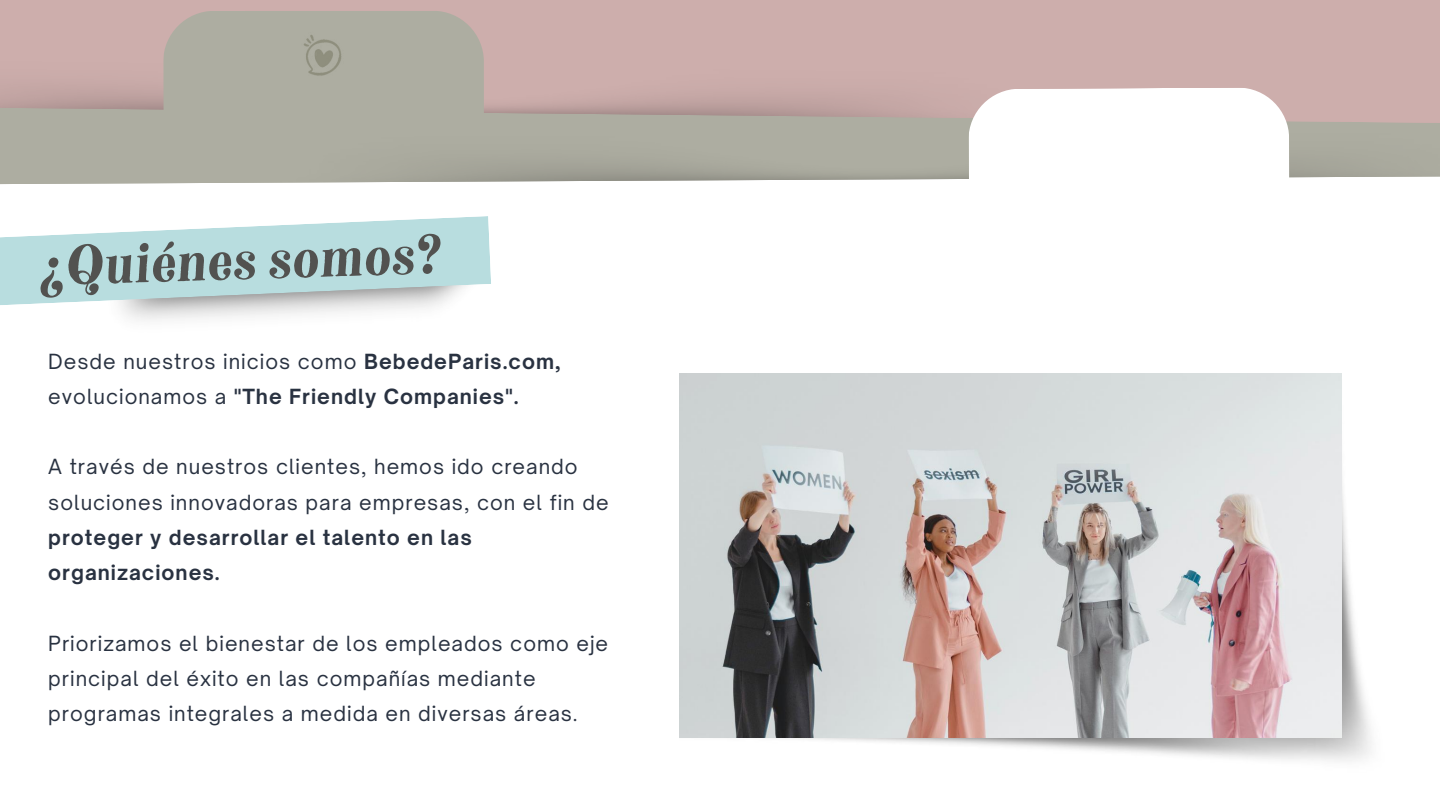
<style>
.page{position:relative;width:1440px;height:810px;background:#cdaeac}
.page>*{position:absolute;margin:0;border:0;box-sizing:border-box;transform-origin:0 0}
.t1{font:italic 49px "Neato Serif";color:#525250}
.t2{font:20px/35.2px "Open Sauce One";letter-spacing:.05em;color:#293241}
.t3{font:700 20px/35.2px "Open Sauce One";letter-spacing:.05em;color:#293241}
.s1{font-weight:400}
</style>
<div class="page">
<div style="left:163px;top:11px;width:321px;height:174px;background:#adada1;border-radius:51px"></div>
<svg style="left:0;top:107px;width:1440px;height:69px;fill:#adada1"></svg>
<img style="left:253px;top:125px;width:1187px;height:51px">
<div style="left:0;top:176px;width:1440px;height:634px;background:#fff"></div>
<div style="left:968px;top:88px;width:322px;height:175px;background:#fff"></div>
<img style="left:680px;top:373px;width:707px;height:399px">
<img style="left:679px;top:373px;width:662px;height:365px">
<img style="left:304px;top:35px;width:38px;height:41px">
<img style="left:98px;top:267px;width:397px;height:78px">
<svg style="left:0;top:216px;width:491px;height:90px"></svg>
<h1 class="t1" style="left:39px;top:233px;width:402px;rotate:-2deg">¿Quiénes somos?</h1>
<p class="t3" style="left:48px;top:343px;width:514px"><span class="s1">Desde nuestros inicios como</span> BebedeParis.com, <span class="s1">evolucionamos a</span> "The Friendly Companies".</p>
<p class="t2" style="left:48px;top:449px;width:562px">A través de nuestros clientes, hemos ido creando soluciones innovadoras para empresas, con el fin de</p>
<p class="t3" style="left:48px;top:520px;width:425px">proteger y desarrollar el talento en las organizaciones.</p>
<p class="t2" style="left:48px;top:625px;width:561px">Priorizamos el bienestar de los empleados como eje principal del éxito en las compañías mediante programas integrales a medida en diversas áreas.</p>
</div>
